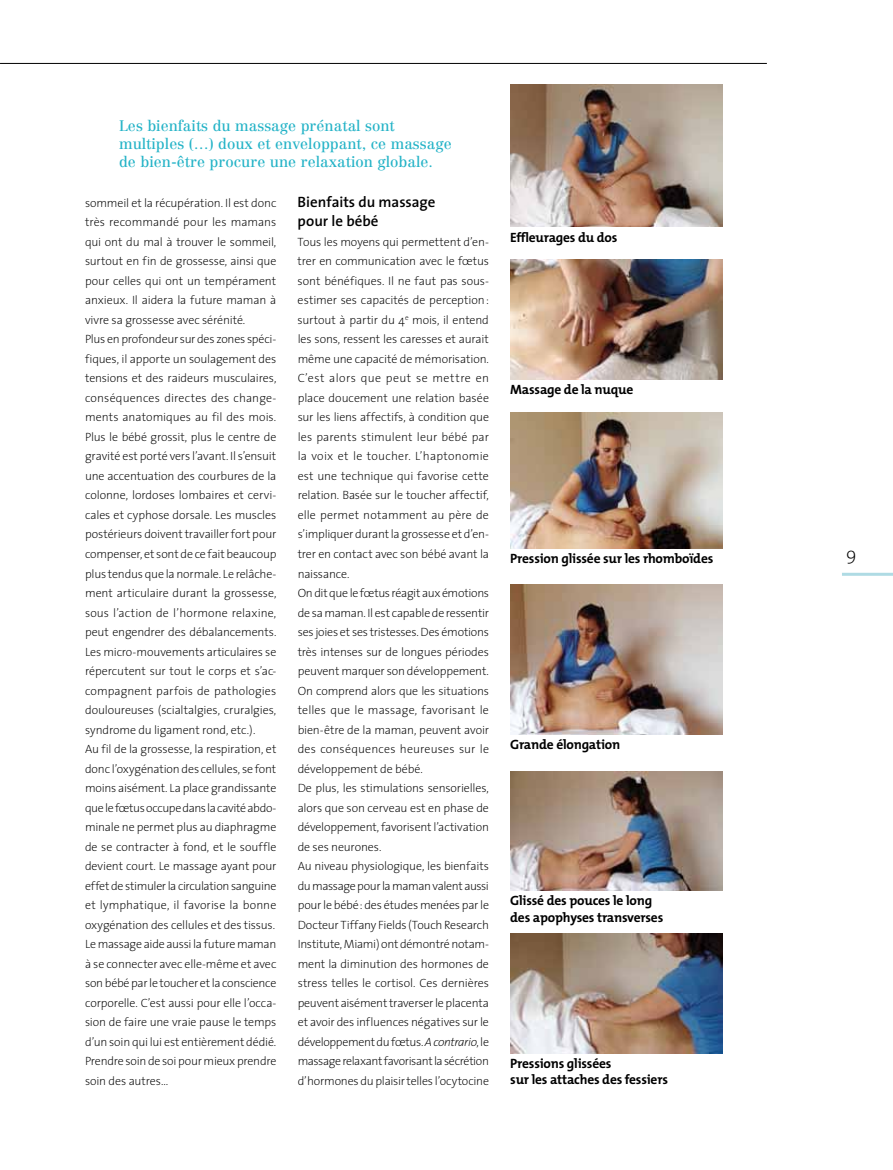
<style>
.page{position:relative;width:893px;height:1170px;background:#fff}
.page>*{position:absolute;margin:0;border:0;box-sizing:border-box;transform-origin:0 0}
.t1{font:200 18px "The Sans";color:#000}
.t2{font:15px/18px "Centennial";color:#24b3c7}
.t3{font:600 15px/19.5px "The Sans";color:#000}
.t4{font:700 13.5px/16.2px "The Mix";letter-spacing:-.015em;color:#000}
.t5{font:200 12px/19.5px "The Sans";letter-spacing:-.01em;color:#000}
.s1{font-style:italic}
</style>
<div class="page">
<hr style="left:842px;top:572px;width:51px;height:3px;background:#afdbe4">
<hr style="left:0;top:63px;width:767px;height:1px;background:#000">
<img style="left:510px;top:84px;width:213px;height:142px">
<img style="left:510px;top:260px;width:213px;height:119px">
<img style="left:510px;top:412px;width:213px;height:136px">
<img style="left:510px;top:585px;width:213px;height:149px">
<img style="left:510px;top:771px;width:213px;height:119px">
<img style="left:510px;top:933px;width:213px;height:120px">
<p class="t2" style="left:119px;top:118px;width:334px">Les bienfaits du massage prénatal sont multiples (…) doux et enveloppant, ce massage de bien-être procure une relaxation globale.</p>
<p class="t5" style="left:85px;top:194px;width:193px">sommeil et la récupération. Il est donc très recommandé pour les mamans qui ont du mal à trouver le sommeil, surtout en fin de grossesse, ainsi que pour celles qui ont un tempérament anxieux. Il aidera la future maman à vivre sa grossesse avec sérénité.<br>Plus en profondeur sur des zones spéci&shy;fiques, il apporte un soulagement des tensions et des raideurs musculaires, conséquences directes des change&shy;ments anatomiques au fil des mois.<br>Plus le bébé grossit, plus le centre de gravité est porté vers l’avant. Il s’ensuit une accentuation des courbures de la colonne, lordoses lombaires et cervi&shy;cales et cyphose dorsale. Les muscles postérieurs doivent travailler fort pour compenser, et sont de ce fait beaucoup plus tendus que la normale. Le relâche&shy;ment articulaire durant la grossesse, sous l’action de l’hormone relaxine, peut engendrer des débalancements.<br>Les micro-mouvements articulaires se répercutent sur tout le corps et s’ac&shy;compagnent parfois de pathologies douloureuses (scialtalgies, cruralgies, syndrome du ligament rond, etc.).<br>Au fil de la grossesse, la respiration, et donc l’oxygénation des cellules, se font moins aisément. La place grandissante que le fœtus occupe dans la cavité abdo&shy;minale ne permet plus au diaphragme de se contracter à fond, et le souffle devient court. Le massage ayant pour effet de stimuler la circulation sanguine et lymphatique, il favorise la bonne oxygénation des cellules et des tissus.<br>Le massage aide aussi la future maman à se connecter avec elle-même et avec son bébé par le toucher et la conscience corporelle. C’est aussi pour elle l’occa&shy;sion de faire une vraie pause le temps d’un soin qui lui est entièrement dédié.<br>Prendre soin de soi pour mieux prendre soin des autres…</p>
<p class="t3" style="left:298px;top:193px;width:139px">Bienfaits du massage pour le bébé</p>
<p class="t5" style="left:298px;top:233px;width:193px">Tous les moyens qui permettent d’en&shy;trer en communication avec le fœtus sont bénéfiques. Il ne faut pas sous&shy;estimer ses capacités de perception : surtout à partir du 4<sup>e</sup> mois, il entend les sons, ressent les caresses et aurait même une capacité de mémorisation.<br>C’est alors que peut se mettre en place doucement une relation basée sur les liens affectifs, à condition que les parents stimulent leur bébé par la voix et le toucher. L’haptonomie est une technique qui favorise cette relation. Basée sur le toucher affectif, elle permet notamment au père de s’impliquer durant la grossesse et d’en&shy;trer en contact avec son bébé avant la naissance.<br>On dit que le fœtus réagit aux émotions de sa maman. Il est capable de ressentir ses joies et ses tristesses. Des émotions très intenses sur de longues périodes peuvent marquer son développement.<br>On comprend alors que les situations telles que le massage, favorisant le bien-être de la maman, peuvent avoir des conséquences heureuses sur le développement de bébé.<br>De plus, les stimulations sensorielles, alors que son cerveau est en phase de développement, favorisent l’activation de ses neurones.<br>Au niveau physiologique, les bienfaits du massage pour la maman valent aussi pour le bébé : des études menées par le Docteur Tiffany Fields (Touch Research Institute, Miami) ont démontré notam&shy;ment la diminution des hormones de stress telles le cortisol. Ces dernières peuvent aisément traverser le placenta et avoir des influences négatives sur le développement du fœtus. <span class="s1">A contrario</span>, le massage relaxant favorisant la sécrétion d’hormones du plaisir telles l’ocytocine</p>
<p class="t4" style="left:510px;top:230px;width:109px">Effleurages du dos</p>
<p class="t4" style="left:510px;top:382px;width:125px">Massage de la nuque</p>
<p class="t4" style="left:510px;top:551px;width:205px">Pression glissée sur les rhomboïdes</p>
<p class="t4" style="left:510px;top:737px;width:111px">Grande élongation</p>
<p class="t4" style="left:510px;top:893px;width:155px">Glissé des pouces le long des apophyses transverses</p>
<p class="t4" style="left:510px;top:1055px;width:159px">Pressions glissées<br>sur les attaches des fessiers</p>
<h1 class="t1" style="left:846px;top:546px;width:12px">9</h1>
</div>
